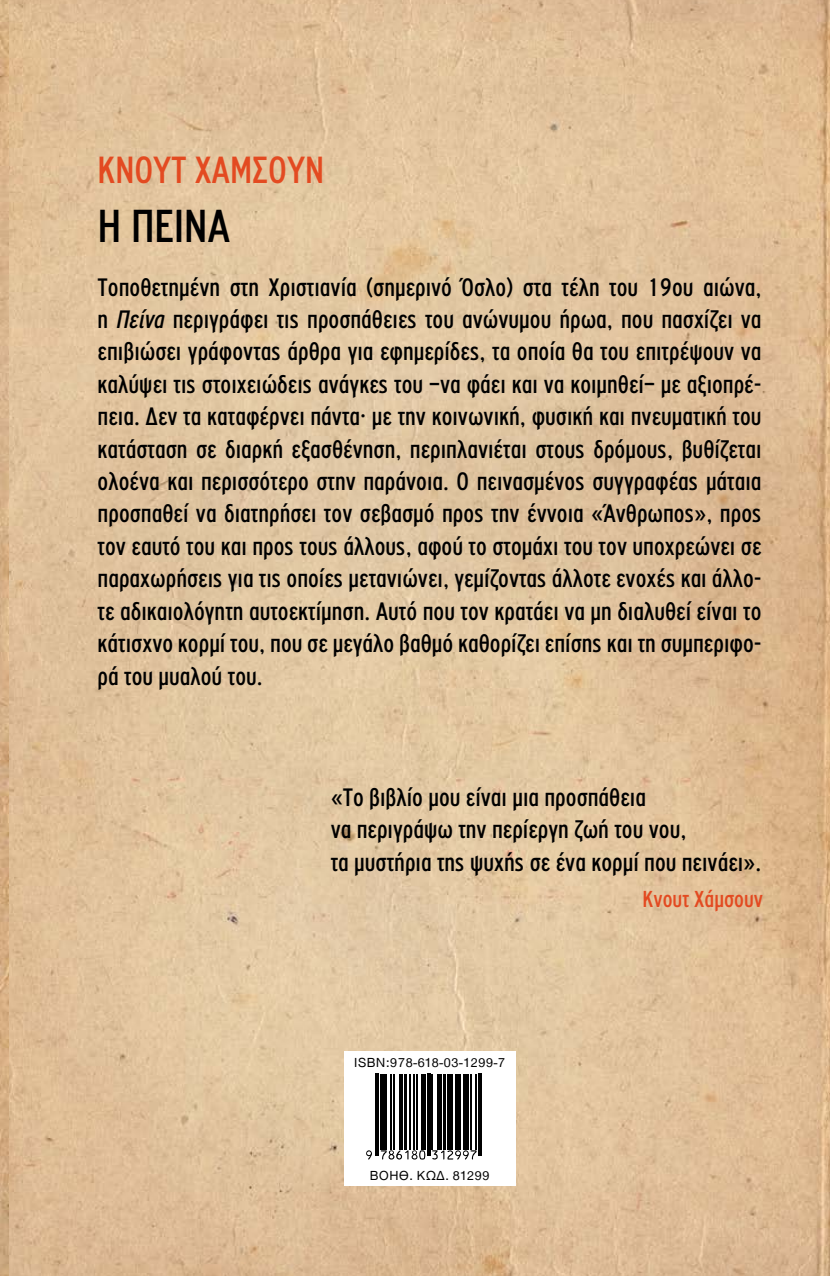
<style>
.page{position:relative;width:830px;height:1276px;background:#fff}
.page>*{position:absolute;margin:0;border:0;box-sizing:border-box;transform-origin:0 0}
.t1{font:49.5px "PF Highway Gothic X Cond";color:#000}
.t2{font:40.5px "PF Highway Gothic X Cond";color:#e34a21}
.t3{font:27px/32.4px "PF Highway Gothic X Cond";color:#000;text-align:justify}
.t4{font:24.75px "PF Highway Gothic X Cond";color:#e34a21}
.t5{font:13.5px "Helvetica Neue Greek";letter-spacing:.05em;color:#000}
.s1{font-style:italic}
</style>
<div class="page">
<img style="left:0;top:0;width:829px;height:1276px">
<img style="left:803px;top:499px;width:26px;height:63px">
<div style="left:344px;top:1051px;width:171px;height:134px;background:#fff"></div>
<hr style="left:375px;top:1073px;width:1px;height:83px;background:#000">
<hr style="left:377px;top:1073px;width:1px;height:83px;background:#000">
<svg style="left:380px;top:1074px;width:3px;height:75px"></svg>
<hr style="left:384px;top:1073px;width:2px;height:76px;background:#000">
<hr style="left:390px;top:1073px;width:1px;height:76px;background:#000">
<hr style="left:393px;top:1073px;width:1px;height:76px;background:#000">
<hr style="left:399px;top:1073px;width:1px;height:76px;background:#000">
<hr style="left:401px;top:1073px;width:1px;height:76px;background:#000">
<hr style="left:404px;top:1073px;width:2px;height:76px;background:#000">
<hr style="left:409px;top:1073px;width:1px;height:76px;background:#000">
<hr style="left:413px;top:1073px;width:1px;height:76px;background:#000">
<hr style="left:416px;top:1073px;width:2px;height:76px;background:#000">
<hr style="left:421px;top:1073px;width:2px;height:76px;background:#000">
<hr style="left:424px;top:1073px;width:1px;height:76px;background:#000">
<hr style="left:427px;top:1073px;width:1px;height:83px;background:#000">
<hr style="left:429px;top:1073px;width:1px;height:83px;background:#000">
<hr style="left:431px;top:1073px;width:1px;height:76px;background:#000">
<hr style="left:437px;top:1073px;width:1px;height:76px;background:#000">
<hr style="left:439px;top:1073px;width:2px;height:76px;background:#000">
<hr style="left:443px;top:1073px;width:3px;height:76px;background:#000">
<hr style="left:447px;top:1073px;width:2px;height:76px;background:#000">
<hr style="left:450px;top:1073px;width:2px;height:76px;background:#000">
<hr style="left:455px;top:1073px;width:3px;height:76px;background:#000">
<hr style="left:459px;top:1073px;width:1px;height:76px;background:#000">
<svg style="left:463px;top:1074px;width:3px;height:75px"></svg>
<hr style="left:467px;top:1073px;width:1px;height:76px;background:#000">
<hr style="left:470px;top:1073px;width:1px;height:76px;background:#000">
<hr style="left:475px;top:1073px;width:1px;height:76px;background:#000">
<hr style="left:478px;top:1073px;width:1px;height:83px;background:#000">
<hr style="left:480px;top:1073px;width:1px;height:83px;background:#000">
<svg style="left:380px;top:1150px;width:45px;height:9px"></svg>
<svg style="left:432px;top:1150px;width:44px;height:9px"></svg>
<svg style="left:366px;top:1150px;width:6px;height:9px"></svg>
<h2 class="t2" style="left:98px;top:149px;width:228px">KNOYT ΧΑΜΣΟΥΝ</h2>
<h1 class="t1" style="left:98px;top:201px;width:134px">Η ΠΕΙΝΑ</h1>
<p class="t3" style="left:98px;top:271px;width:665px">Τοποθετημένη στη Χριστιανία (σημερινό Όσλο) στα τέλη του 19ου αιώνα, η <span class="s1">Πείνα</span> περιγράφει τις προσπάθειες του ανώνυμου ήρωα, που πασχίζει να επιβιώσει γράφοντας άρθρα για εφημερίδες, τα οποία θα του επιτρέψουν να καλύψει τις στοιχειώδεις ανάγκες του –να φάει και να κοιμηθεί– με αξιοπρέ&shy;πεια. Δεν τα καταφέρνει πάντα· με την κοινωνική, φυσική και πνευματική του κατάσταση σε διαρκή εξασθένηση, περιπλανιέται στους δρόμους, βυθίζεται ολοένα και περισσότερο στην παράνοια. Ο πεινασμένος συγγραφέας μάταια προσπαθεί να διατηρήσει τον σεβασμό προς την έννοια «Άνθρωπος», προς τον εαυτό του και προς τους άλλους, αφού το στομάχι του τον υποχρεώνει σε παραχωρήσεις για τις οποίες μετανιώνει, γεμίζοντας άλλοτε ενοχές και άλλο&shy;τε αδικαιολόγητη αυτοεκτίμηση. Αυτό που τον κρατάει να μη διαλυθεί είναι το κάτισχνο κορμί του, που σε μεγάλο βαθμό καθορίζει επίσης και τη συμπεριφο&shy;ρά του μυαλού του.</p>
<p class="t3" style="left:330px;top:781px;width:432px;text-align:left">«Το βιβλίο μου είναι μια προσπάθεια<br>να περιγράψω την περίεργη ζωή του νου,<br>τα μυστήρια της ψυχής σε ένα κορμί που πεινάει».</p>
<p class="t4" style="left:642px;top:886px;width:122px">Κνουτ Χάμσουν</p>
<p class="t5" style="left:354px;top:1055px;width:152px">ISBN:978-618-03-1299-7</p>
<p class="t5" style="left:369px;top:1168px;width:121px">ΒΟΗΘ. ΚΩΔ. 81299</p>
</div>
